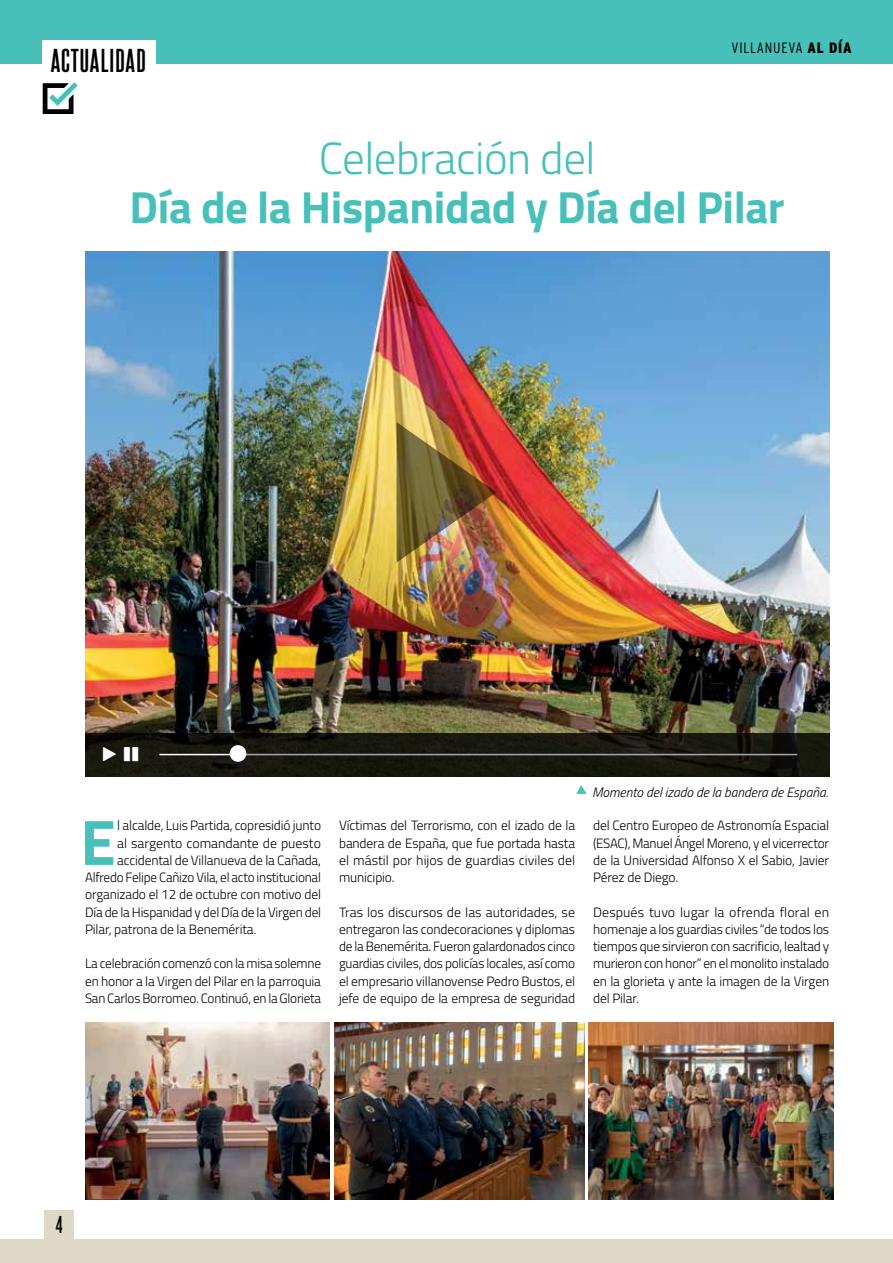
<style>
.page{position:relative;width:893px;height:1263px;background:#fff}
.page>*{position:absolute;margin:0;border:0;box-sizing:border-box;transform-origin:0 0}
.TEXTO_PRIMER_PÁRRAFO{font:700 64.2px "Titillium";color:#47c0ba}
.TÍTULO{font:700 45px/48.6px "Titillium";letter-spacing:-.01em;color:#47c0ba;text-align:center}
.t1{font:700 28.5px "Steelfish Rg";letter-spacing:.04em;color:#000}
.t2{font:700 21px "Steelfish Rg";color:#000}
.t3{font:300 condensed 15px "Interstate";letter-spacing:.05em;color:#000}
.TEXTO{font:300 13.5px/17.2px "Titillium";letter-spacing:-.01em;color:#000;text-align:justify}
.TEXTO_PRIMER_PÁRRAFO-2{font:300 13.5px "Titillium";letter-spacing:-.01em;color:#000}
.PIE_DE_FOTO{font:italic 300 13.5px "Titillium";color:#000}
.s1{font-weight:900}
.s2{font-weight:300}
</style>
<div class="page">
<div style="left:0;top:0;width:893px;height:64px;background:#47c0ba"></div>
<svg style="left:43px;top:82px;width:35px;height:32px"></svg>
<div style="left:42px;top:40px;width:114px;height:36px;background:#fff"></div>
<img style="left:85px;top:1023px;width:245px;height:176px">
<img style="left:589px;top:1023px;width:244px;height:176px">
<img style="left:334px;top:1023px;width:250px;height:176px">
<img style="left:85px;top:252px;width:744px;height:481px">
<img style="left:397px;top:422px;width:99px;height:140px">
<svg style="left:85px;top:733px;width:744px;height:43px;background:#17180f"></svg>
<hr style="left:159px;top:754px;width:83px;height:1px;background:#fff">
<hr style="left:238px;top:754px;width:559px;height:1px;background:#a7a9ac">
<div style="left:230px;top:745px;width:16px;height:17px;background:#fff;border-radius:50%"></div>
<div style="left:44px;top:1209px;width:30px;height:30px;background:#ddd9c6"></div>
<div style="left:0;top:1239px;width:893px;height:24px;background:#ddd9c6"></div>
<svg style="left:103px;top:747px;width:13px;height:14px"></svg>
<svg style="left:124px;top:747px;width:14px;height:14px"></svg>
<h3 class="t1" style="left:51px;top:40px;width:96px">ACTUALIDAD</h3>
<p class="t3" style="left:731px;top:40px;width:122px">VILLANUEVA <span class="s1">AL DÍA</span></p>
<p class="TÍTULO" style="left:130px;top:132px;width:656px"><span class="s2">Celebración del<br></span>Día de la Hispanidad y Día del Pilar</p>
<p class="TEXTO_PRIMER_PÁRRAFO" style="left:80px;top:793px;width:37px">E</p>
<p class="TEXTO_PRIMER_PÁRRAFO-2" style="left:117px;top:816px;width:205px">l alcalde, Luis Partida, copresidió junto</p>
<p class="TEXTO_PRIMER_PÁRRAFO-2" style="left:117px;top:833px;width:205px">al sargento comandante de puesto</p>
<p class="TEXTO_PRIMER_PÁRRAFO-2" style="left:117px;top:850px;width:205px">accidental de Villanueva de la Cañada,</p>
<p class="TEXTO_PRIMER_PÁRRAFO-2" style="left:85px;top:867px;width:237px">Alfredo Felipe Cañizo Vila, el acto institucional</p>
<p class="TEXTO_PRIMER_PÁRRAFO-2" style="left:85px;top:885px;width:237px">organizado el 12 de octubre con motivo del</p>
<p class="TEXTO_PRIMER_PÁRRAFO-2" style="left:85px;top:902px;width:238px">Día de la Hispanidad y del Día de la Virgen del</p>
<p class="TEXTO_PRIMER_PÁRRAFO-2" style="left:85px;top:919px;width:173px">Pilar, patrona de la Benemérita.</p>
<p class="TEXTO" style="left:85px;top:954px;width:238px">La celebración comenzó con la misa solemne en honor a la Virgen del Pilar en la parroquia San Carlos Borromeo. Continuó, en la Glorieta</p>
<p class="TEXTO" style="left:339px;top:816px;width:238px">Víctimas del Terrorismo, con el izado de la bandera de España, que fue portada hasta el mástil por hijos de guardias civiles del municipio.</p>
<p class="TEXTO" style="left:339px;top:902px;width:238px">Tras los discursos de las autoridades, se entregaron las condecoraciones y diplomas de la Benemérita. Fueron galardonados cinco guardias civiles, dos policías locales, así como el empresario villanovense Pedro Bustos, el jefe de equipo de la empresa de seguridad</p>
<p class="PIE_DE_FOTO" style="left:592px;top:783px;width:237px">Momento del izado de la bandera de España.</p>
<p class="TEXTO" style="left:593px;top:816px;width:238px">del Centro Europeo de Astronomía Espacial (ESAC), Manuel Ángel Moreno, y el vicerrector de la Universidad Alfonso X el Sabio, Javier Pérez de Diego.</p>
<p class="TEXTO" style="left:593px;top:902px;width:238px">Después tuvo lugar la ofrenda floral en homenaje a los guardias civiles “de todos los tiempos que sirvieron con sacrificio, lealtad y murieron con honor” en el monolito instalado en la glorieta y ante la imagen de la Virgen del Pilar.</p>
<h3 class="t2" style="left:56px;top:1210px;width:8px">4</h3>
</div>
